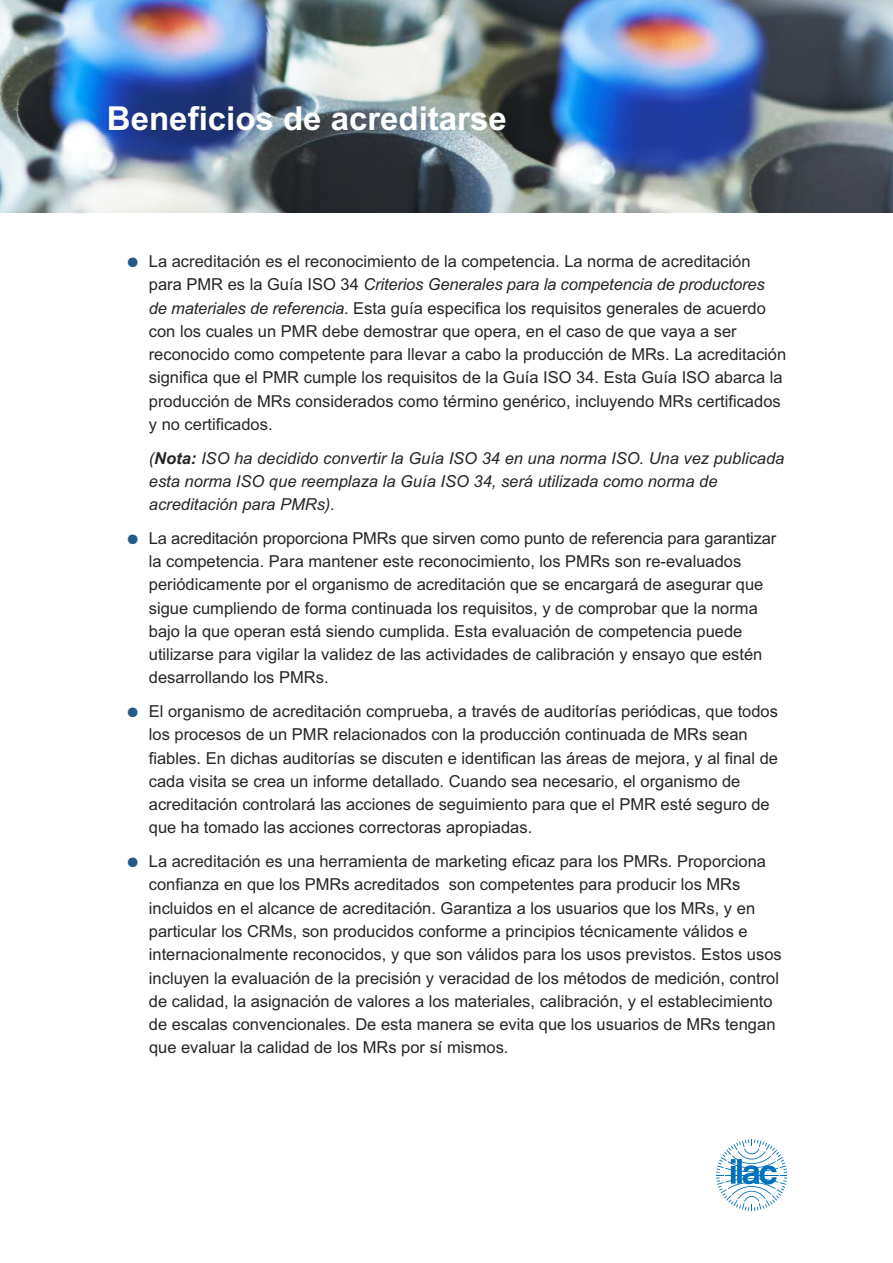
<style>
.page{position:relative;width:893px;height:1263px;background:#fff}
.page>*{position:absolute;margin:0;border:0;box-sizing:border-box;transform-origin:0 0}
.t1{font:700 33px "Arial";color:#fff}
.t2{font:16.5px/23.2px "Arial";color:#272627}
.t3{font:italic 16.5px/23.2px "Arial";color:#272627}
.s1{color:#275a89}
.s2{font-style:italic}
.s3{font-weight:700}
</style>
<div class="page">
<img style="left:0;top:0;width:893px;height:213px">
<svg style="left:716px;top:1139px;width:71px;height:72px"></svg>
<h1 class="t1" style="left:107px;top:100px;width:401px">Beneficios de acreditarse</h1>
<p class="t2" style="left:149px;top:250px;width:639px;text-indent:-21px"><span class="s1">●</span> La acreditación es el reconocimiento de la competencia. La norma de acreditación para PMR es la Guía ISO 34 <span class="s2">Criterios Generales para la competencia de productores de materiales de referencia.</span> Esta guía especifica los requisitos generales de acuerdo con los cuales un PMR debe demostrar que opera, en el caso de que vaya a ser reconocido como competente para llevar a cabo la producción de MRs. La acreditación significa que el PMR cumple los requisitos de la Guía ISO 34. Esta Guía ISO abarca la producción de MRs considerados como término genérico, incluyendo MRs certificados y no certificados.</p>
<p class="t3" style="left:149px;top:446px;width:637px">(<span class="s3">Nota:</span> ISO ha decidido convertir la Guía ISO 34 en una norma ISO. Una vez publicada esta norma ISO que reemplaza la Guía ISO 34, será utilizada como norma de acreditación para PMRs).</p>
<p class="t2" style="left:149px;top:527px;width:629px;text-indent:-21px"><span class="s1">●</span> La acreditación proporciona PMRs que sirven como punto de referencia para garantizar la competencia. Para mantener este reconocimiento, los PMRs son re-evaluados periódicamente por el organismo de acreditación que se encargará de asegurar que sigue cumpliendo de forma continuada los requisitos, y de comprobar que la norma bajo la que operan está siendo cumplida. Esta evaluación de competencia puede utilizarse para vigilar la validez de las actividades de calibración y ensayo que estén desarrollando los PMRs.</p>
<p class="t2" style="left:149px;top:700px;width:631px;text-indent:-21px"><span class="s1">●</span> El organismo de acreditación comprueba, a través de auditorías periódicas, que todos los procesos de un PMR relacionados con la producción continuada de MRs sean fiables. En dichas auditorías se discuten e identifican las áreas de mejora, y al final de cada visita se crea un informe detallado. Cuando sea necesario, el organismo de acreditación controlará las acciones de seguimiento para que el PMR esté seguro de que ha tomado las acciones correctoras apropiadas.</p>
<p class="t2" style="left:149px;top:850px;width:634px;text-indent:-21px"><span class="s1">●</span> La acreditación es una herramienta de marketing eficaz para los PMRs. Proporciona confianza en que los PMRs acreditados son competentes para producir los MRs incluidos en el alcance de acreditación. Garantiza a los usuarios que los MRs, y en particular los CRMs, son producidos conforme a principios técnicamente válidos e internacionalmente reconocidos, y que son válidos para los usos previstos. Estos usos incluyen la evaluación de la precisión y veracidad de los métodos de medición, control de calidad, la asignación de valores a los materiales, calibración, y el establecimiento de escalas convencionales. De esta manera se evita que los usuarios de MRs tengan que evaluar la calidad de los MRs por sí mismos.</p>
</div>
